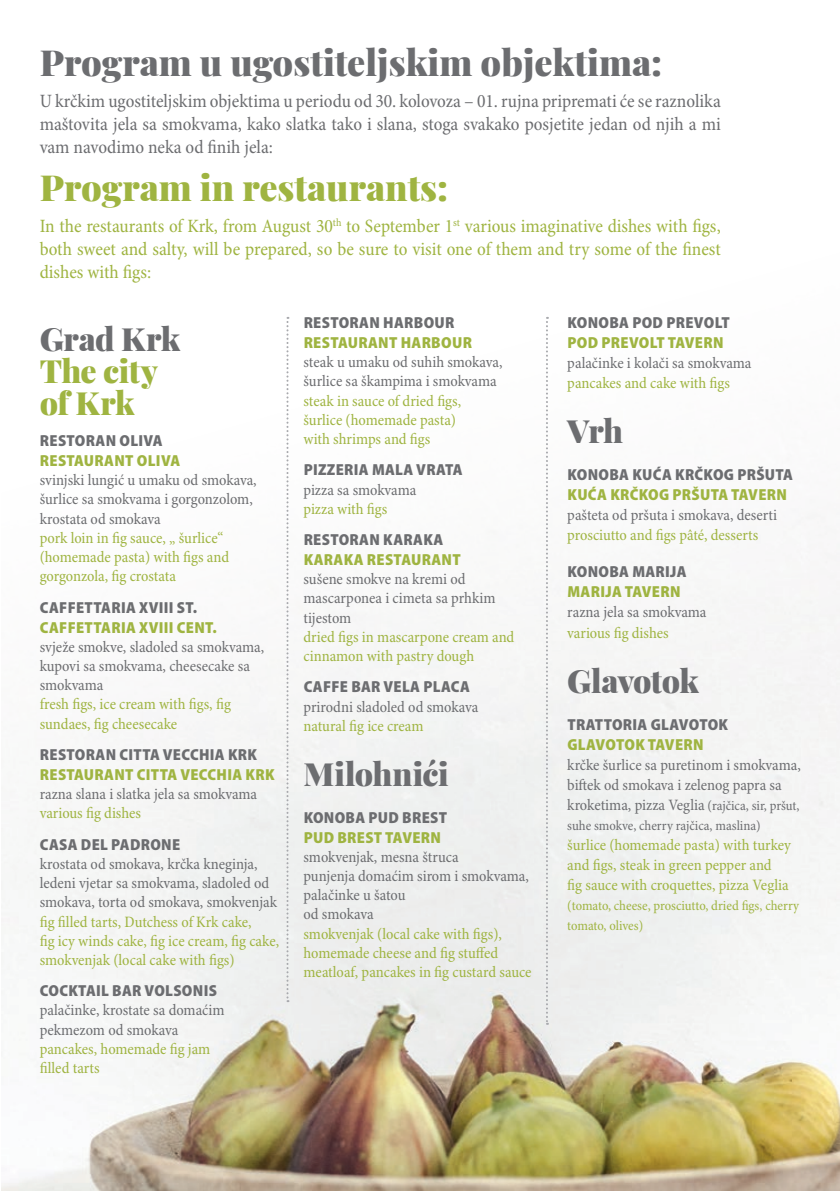
<style>
.page{position:relative;width:840px;height:1191px;background:#fff}
.page>*{position:absolute;margin:0;border:0;box-sizing:border-box;transform-origin:0 0}
.t1{font:900 36px "Playfair Display";color:#6c6d70}
.t2{font:900 36px "Playfair Display";color:#9fb441}
.mjesto{font:900 32px "Playfair Display";letter-spacing:-.02em;color:#6c6d70}
.mjesto-2{font:900 32px/32px "Playfair Display";letter-spacing:-.02em;color:#9fb441}
.t3{font:condensed 19px/22.8px "Minion Pro";color:#6c6d70;text-align:justify}
.t4{font:condensed 19px/22.8px "Minion Pro";letter-spacing:-.005em;color:#9fb441;text-align:justify}
.lokal_tekst{font:condensed 16px/19.2px "Minion Pro";letter-spacing:-.005em;color:#6c6d70}
.lokal_tekst-2{font:condensed 16px/19.2px "Minion Pro";color:#9fb441}
.lokal{font:900 semi-condensed 16px/20px "Myriad Pro";letter-spacing:.02em;color:#6c6d70}
.lokal-2{font:900 semi-condensed 16px/20px "Myriad Pro";letter-spacing:.02em;color:#9fb441}
.t5{font:condensed 14px/20px "Minion Pro";letter-spacing:-.005em;color:#9fb441}
.t6{font:condensed 14px "Minion Pro";letter-spacing:-.005em;color:#6c6d70}
.s1{color:#6c6d70}
.s2{color:#9fb441}
.s3{font-size:14px}
</style>
<div class="page">
<img style="left:2px;top:317px;width:837px;height:874px">
<svg style="left:286px;top:317px;width:2px;height:685px"></svg>
<svg style="left:545px;top:317px;width:2px;height:707px"></svg>
<p class="t1" style="left:40px;top:34px;width:623px">Program u ugostiteljskim objektima:</p>
<p class="t3" style="left:40px;top:91px;width:682px">U krčkim ugostiteljskim objektima u periodu od 30. kolovoza – 01. rujna pripremati će se raznolika maštovita jela sa smokvama, kako slatka tako i slana, stoga svakako posjetite jedan od njih a mi vam navodimo neka od finih jela:</p>
<p class="t2" style="left:40px;top:159px;width:410px">Program in restaurants:</p>
<p class="t4" style="left:40px;top:216px;width:682px">In the restaurants of Krk, from August 30<sup>th</sup> to September 1<sup>st</sup> various imaginative dishes with figs, both sweet and salty, will be prepared, so be sure to visit one of them and try some of the finest dishes with figs:</p>
<p class="mjesto-2" style="left:40px;top:320px;width:142px"><span class="s1">Grad Krk<br></span>The city of Krk</p>
<p class="lokal-2" style="left:40px;top:431px;width:142px"><span class="s1">RESTORAN OLIVA<br></span>RESTAURANT OLIVA</p>
<p class="lokal_tekst" style="left:40px;top:471px;width:218px">svinjski lungić u umaku od smokava, šurlice sa smokvama i gorgonzolom, krostata od smokava</p>
<p class="lokal_tekst-2" style="left:40px;top:528px;width:191px">pork loin in fig sauce, „ šurlice“ (homemade pasta) with figs and gorgonzola, fig crostata</p>
<p class="lokal-2" style="left:40px;top:597px;width:178px"><span class="s1">CAFFETTARIA XVIII ST.<br></span>CAFFETTARIA XVIII CENT.</p>
<p class="lokal_tekst" style="left:40px;top:637px;width:226px">svježe smokve, sladoled sa smokvama, kupovi sa smokvama, cheesecake sa smokvama</p>
<p class="lokal_tekst-2" style="left:40px;top:695px;width:192px">fresh figs, ice cream with figs, fig sundaes, fig cheesecake</p>
<p class="lokal-2" style="left:40px;top:744px;width:236px"><span class="s1">RESTORAN CITTA VECCHIA KRK<br></span>RESTAURANT CITTA VECCHIA KRK</p>
<p class="lokal_tekst" style="left:40px;top:785px;width:219px">razna slana i slatka jela sa smokvama</p>
<p class="lokal_tekst-2" style="left:40px;top:804px;width:103px">various fig dishes</p>
<p class="lokal" style="left:40px;top:834px;width:142px">CASA DEL PADRONE</p>
<p class="lokal_tekst" style="left:40px;top:855px;width:239px">krostata od smokava, krčka kneginja, ledeni vjetar sa smokvama, sladoled od smokava, torta od smokava, smokvenjak</p>
<p class="lokal_tekst-2" style="left:40px;top:912px;width:241px">fig filled tarts, Dutchess of Krk cake,<br>fig icy winds cake, fig ice cream, fig cake, smokvenjak (local cake with figs)</p>
<p class="lokal" style="left:40px;top:981px;width:178px">COCKTAIL BAR VOLSONIS</p>
<p class="lokal_tekst" style="left:40px;top:1001px;width:186px">palačinke, krostate sa domaćim pekmezom od smokava</p>
<p class="lokal_tekst-2" style="left:40px;top:1039px;width:172px">pancakes, homemade fig jam filled tarts</p>
<p class="lokal-2" style="left:303px;top:313px;width:170px"><span class="s1">RESTORAN HARBOUR<br></span>RESTAURANT HARBOUR</p>
<p class="lokal_tekst" style="left:303px;top:353px;width:200px">steak u umaku od suhih smokava, šurlice sa škampima i smokvama</p>
<p class="lokal_tekst-2" style="left:303px;top:391px;width:159px">steak in sauce of dried figs, šurlice (homemade pasta) with shrimps and figs</p>
<p class="lokal" style="left:303px;top:460px;width:160px">PIZZERIA MALA VRATA</p>
<p class="lokal_tekst" style="left:303px;top:480px;width:114px">pizza sa smokvama</p>
<p class="lokal_tekst-2" style="left:303px;top:499px;width:85px">pizza with figs</p>
<p class="lokal-2" style="left:303px;top:530px;width:158px"><span class="s1">RESTORAN KARAKA<br></span>KARAKA RESTAURANT</p>
<p class="lokal_tekst" style="left:303px;top:570px;width:193px">sušene smokve na kremi od mascarponea i cimeta sa prhkim tijestom</p>
<p class="lokal_tekst-2" style="left:303px;top:628px;width:212px">dried figs in mascarpone cream and cinnamon with pastry dough</p>
<p class="lokal" style="left:303px;top:677px;width:168px">CAFFE BAR VELA PLACA</p>
<p class="lokal_tekst" style="left:303px;top:697px;width:176px">prirodni sladoled od smokava</p>
<p class="lokal_tekst-2" style="left:303px;top:717px;width:121px">natural fig ice cream</p>
<p class="mjesto" style="left:303px;top:748px;width:147px">Milohnići</p>
<p class="lokal" style="left:303px;top:807px;width:145px">KONOBA PUD BREST<br><span class="s2">PUD BREST TAVERN</span></p>
<p class="lokal_tekst-2" style="left:303px;top:847px;width:229px"><span class="s1">smokvenjak, mesna štruca<br>punjenja domaćim sirom i smokvama, palačinke u šatou<br>od smokava<br></span>smokvenjak (local cake with figs), homemade cheese and fig stuffed meatloaf, pancakes in fig custard sauce</p>
<p class="lokal" style="left:567px;top:313px;width:164px">KONOBA POD PREVOLT<br><span class="s2">POD PREVOLT TAVERN</span></p>
<p class="lokal_tekst" style="left:567px;top:353px;width:186px;line-height:20px">palačinke i kolači sa smokvama <span class="s2">pancakes and cake with figs</span></p>
<p class="mjesto" style="left:567px;top:405px;width:57px">Vrh</p>
<p class="lokal" style="left:567px;top:464px;width:227px">KONOBA KUĆA KRČKOG PRŠUTA<br><span class="s2">KUĆA KRČKOG PRŠUTA TAVERN</span></p>
<p class="lokal_tekst" style="left:567px;top:505px;width:211px;line-height:20px">pašteta od pršuta i smokava, deserti <span class="s2">prosciutto and figs pâté, desserts</span></p>
<p class="lokal" style="left:567px;top:561px;width:121px">KONOBA MARIJA<br><span class="s2">MARIJA TAVERN</span></p>
<p class="lokal_tekst" style="left:567px;top:601px;width:141px;line-height:21.6px">razna jela sa smokvama <span class="s2">various fig dishes</span></p>
<p class="mjesto" style="left:567px;top:655px;width:133px">Glavotok</p>
<p class="lokal" style="left:567px;top:715px;width:162px">TRATTORIA GLAVOTOK<br><span class="s2">GLAVOTOK TAVERN</span></p>
<p class="lokal_tekst" style="left:567px;top:755px;width:235px;line-height:20px">krčke šurlice sa puretinom i smokvama, biftek od smokava i zelenog papra sa kroketima, pizza Veglia <span class="s3">(rajčica, sir, pršut,</span></p>
<p class="t6" style="left:567px;top:817px;width:195px">suhe smokve, cherry rajčica, maslina)</p>
<p class="lokal_tekst-2" style="left:567px;top:835px;width:225px;line-height:20px">šurlice (homemade pasta) with turkey and figs, steak in green pepper and<br>fig sauce with croquettes, pizza Veglia</p>
<p class="t5" style="left:567px;top:896px;width:233px">(tomato, cheese, prosciutto, dried figs, cherry tomato, olives)</p>
</div>
